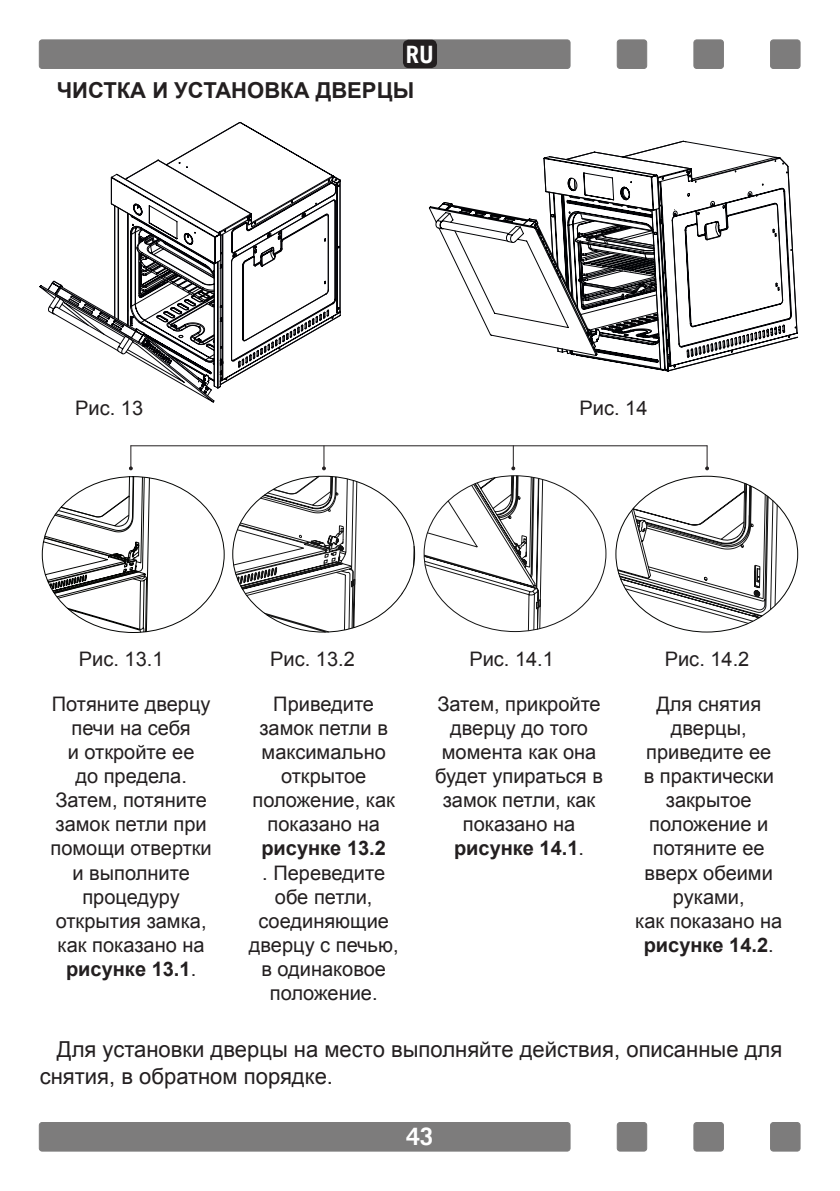
<style>
.page{position:relative;width:840px;height:1191px;background:#fff}
.page>*{position:absolute;margin:0;border:0;box-sizing:border-box;transform-origin:0 0}
.t1{font:700 24px "Trade Gothic";color:#fff}
.t2{font:22px/26.4px "Arial";color:#231f20}
.t3{font:700 22px "Arial";color:#231f20}
.t4{font:20px/24px "Arial";color:#231f20;text-align:center}
.t5{font:700 20px "Arial";color:#231f20}
.s1{font-weight:700}
</style>
<div class="page">
<div style="left:39px;top:40px;width:530px;height:28px;background:#7d7c7c;border-radius:3px"></div>
<div style="left:39px;top:40px;width:531px;height:29px;border:1px solid #7d7c7c;border-radius:3px"></div>
<div style="left:770px;top:40px;width:29px;height:28px;background:#7d7c7c;border-radius:3px"></div>
<div style="left:769px;top:40px;width:30px;height:29px;border:1px solid #7d7c7c;border-radius:3px"></div>
<div style="left:617px;top:40px;width:29px;height:28px;background:#7d7c7c;border-radius:3px"></div>
<div style="left:616px;top:40px;width:30px;height:29px;border:1px solid #7d7c7c;border-radius:3px"></div>
<div style="left:693px;top:40px;width:30px;height:28px;background:#7d7c7c;border-radius:3px"></div>
<div style="left:693px;top:40px;width:30px;height:29px;border:1px solid #7d7c7c;border-radius:3px"></div>
<div style="left:39px;top:1122px;width:530px;height:29px;background:#7d7c7c;border-radius:3px"></div>
<div style="left:39px;top:1122px;width:531px;height:29px;border:1px solid #7d7c7c;border-radius:3px"></div>
<div style="left:770px;top:1122px;width:29px;height:29px;background:#7d7c7c;border-radius:3px"></div>
<div style="left:769px;top:1122px;width:30px;height:29px;border:1px solid #7d7c7c;border-radius:3px"></div>
<div style="left:617px;top:1122px;width:29px;height:29px;background:#7d7c7c;border-radius:3px"></div>
<div style="left:616px;top:1122px;width:30px;height:29px;border:1px solid #7d7c7c;border-radius:3px"></div>
<div style="left:693px;top:1122px;width:30px;height:29px;background:#7d7c7c;border-radius:3px"></div>
<div style="left:693px;top:1122px;width:30px;height:29px;border:1px solid #7d7c7c;border-radius:3px"></div>
<svg style="left:114px;top:122px;width:219px;height:53px"></svg>
<svg style="left:39px;top:175px;width:301px;height:228px"></svg>
<svg style="left:791px;top:214px;width:6px;height:126px"></svg>
<svg style="left:429px;top:141px;width:362px;height:230px"></svg>
<svg style="left:42px;top:476px;width:183px;height:157px"></svg>
<hr style="left:130px;top:445px;width:577px;height:1px;background:#231f20">
<svg style="left:129px;top:445px;width:3px;height:25px"></svg>
<svg style="left:705px;top:445px;width:3px;height:25px"></svg>
<svg style="left:233px;top:445px;width:181px;height:188px"></svg>
<svg style="left:617px;top:482px;width:160px;height:142px"></svg>
<svg style="left:423px;top:445px;width:183px;height:187px"></svg>
<div style="left:403px;top:40px;width:34px;height:28px;background:#231f20;border-radius:6px"></div>
<p class="t1" style="left:406px;top:39px;width:30px">RU</p>
<p class="t3" style="left:57px;top:76px;width:359px">ЧИСТКА И УСТАНОВКА ДВЕРЦЫ</p>
<p class="t4" style="left:75px;top:396px;width:69px">Рис. 13</p>
<p class="t4" style="left:579px;top:396px;width:69px">Рис. 14</p>
<p class="t4" style="left:79px;top:647px;width:86px">Рис. 13.1</p>
<p class="t4" style="left:270px;top:647px;width:86px">Рис. 13.2</p>
<p class="t4" style="left:469px;top:647px;width:86px">Рис. 14.1</p>
<p class="t4" style="left:664px;top:647px;width:86px">Рис. 14.2</p>
<p class="t4" style="left:50px;top:692px;width:163px">Потяните дверцу печи на себя<br>и откройте ее<br>до предела.<br>Затем, потяните замок петли при помощи отвертки и выполните процедуру открытия замка, как показано на <span class="s1">рисунке 13.1</span>.</p>
<p class="t4" style="left:252px;top:692px;width:144px">Приведите замок петли в максимально открытое положение, как показано на</p>
<p class="t5" style="left:261px;top:835px;width:126px">рисунке 13.2</p>
<p class="t4" style="left:249px;top:860px;width:151px">. Переведите обе петли, соединяющие дверцу с печью, в одинаковое положение.</p>
<p class="t4" style="left:435px;top:692px;width:169px">Затем, прикройте дверцу до того момента как она будет упираться в замок петли, как показано на <span class="s1">рисунке 14.1</span>.</p>
<p class="t4" style="left:635px;top:692px;width:148px">Для снятия дверцы, приведите ее<br>в практически закрытое положение и потяните ее вверх обеими руками,<br>как показано на <span class="s1">рисунке 14.2</span>.</p>
<p class="t2" style="left:40px;top:1036px;width:743px;text-indent:17px">Для установки дверцы на место выполняйте действия, описанные для снятия, в обратном порядке.</p>
<p class="t1" style="left:406px;top:1122px;width:28px">43</p>
</div>
